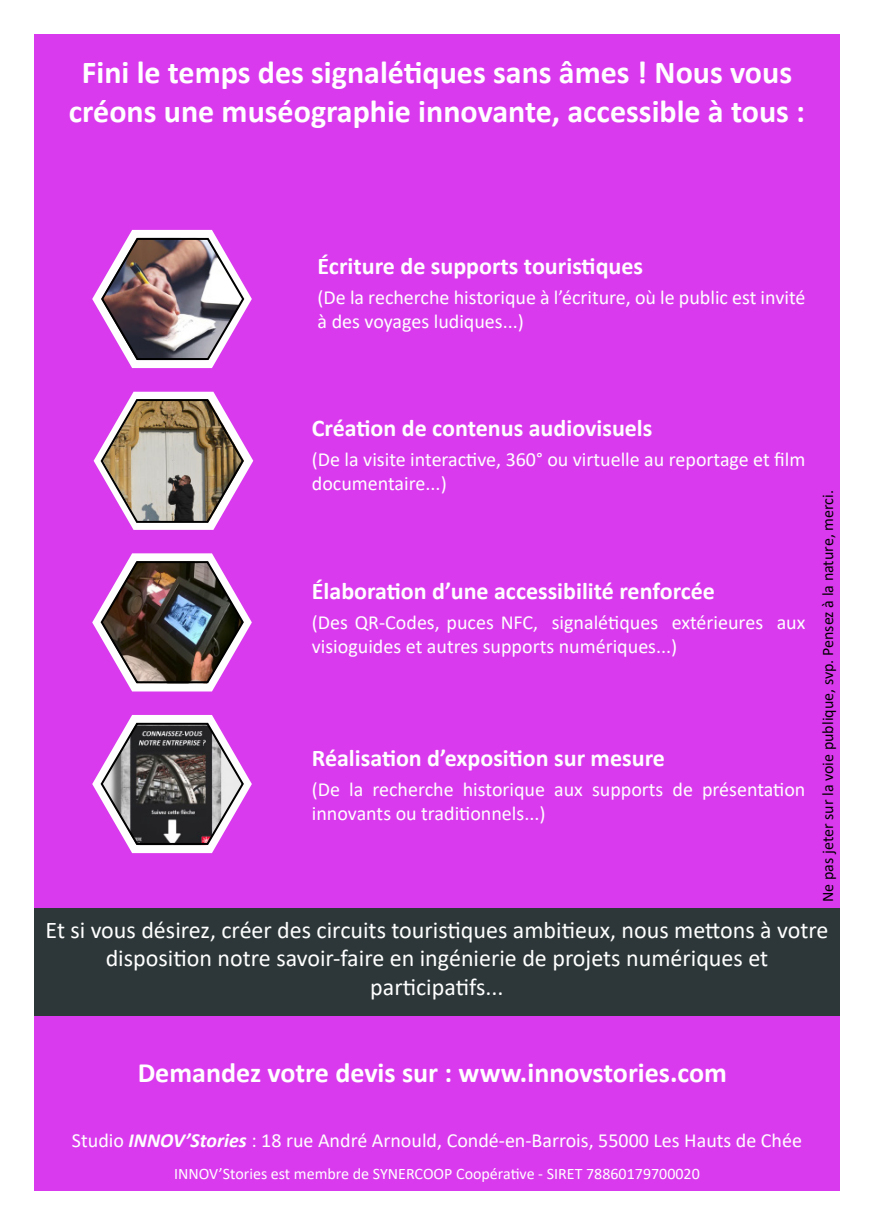
<style>
.page{position:relative;width:874px;height:1225px;background:#fff}
.page>*{position:absolute;margin:0;border:0;box-sizing:border-box;transform-origin:0 0}
.t1{font:700 32px "Calibri";color:#fff}
.t2{font:700 28px "Calibri";color:#fff}
.t3{font:24px/28.8px "Calibri";color:#fff;text-align:center}
.t4{font:700 24px "Calibri";color:#fff}
.t5{font:20px/24px "Calibri";color:#fff}
.t6{font:16px "Calibri";color:#fff}
.t7{font:16px "Calibri";color:#000}
.s1{font-weight:700;font-style:italic}
</style>
<div class="page">
<div style="left:34px;top:34px;width:805px;height:1157px;background:#da3aed"></div>
<div style="left:34px;top:908px;width:805px;height:108px;background:#2d3739"></div>
<svg style="left:93px;top:391px;width:161px;height:139px"></svg>
<img style="left:92px;top:553px;width:160px;height:139px">
<svg style="left:92px;top:715px;width:160px;height:139px"></svg>
<img style="left:92px;top:229px;width:160px;height:140px">
<p class="t1" style="left:82px;top:50px;width:711px">Fini le temps des signalétiques sans âmes ! Nous vous</p>
<p class="t1" style="left:69px;top:89px;width:737px">créons une muséographie innovante, accessible à tous :</p>
<p class="t4" style="left:317px;top:249px;width:327px">Écriture de supports touristiques</p>
<p class="t5" style="left:317px;top:285px;width:489px">(De la recherche historique à l’écriture, où le public est invité à des voyages ludiques...)</p>
<p class="t4" style="left:312px;top:411px;width:342px">Création de contenus audiovisuels</p>
<p class="t5" style="left:312px;top:447px;width:495px">(De la visite interactive, 360° ou virtuelle au reportage et film documentaire...)</p>
<p class="t4" style="left:312px;top:574px;width:404px">Élaboration d’une accessibilité renforcée</p>
<p class="t5" style="left:312px;top:609px;width:495px">(Des QR-Codes, puces NFC, signalétiques extérieures aux visioguides et autres supports numériques...)</p>
<p class="t4" style="left:312px;top:741px;width:354px">Réalisation d’exposition sur mesure</p>
<p class="t5" style="left:312px;top:776px;width:495px">(De la recherche historique aux supports de présentation innovants ou traditionnels...)</p>
<p class="t7" style="left:816px;top:902px;width:413px;rotate:-90deg">Ne pas jeter sur la voie publique, svp. Pensez à la nature, merci.</p>
<p class="t3" style="left:46px;top:914px;width:784px">Et si vous désirez, créer des circuits touristiques ambitieux, nous mettons à votre disposition notre savoir-faire en ingénierie de projets numériques et</p>
<p class="t3" style="left:370px;top:972px;width:135px">participatifs...</p>
<p class="t2" style="left:138px;top:1053px;width:590px">Demandez votre devis sur : www.innovstories.com</p>
<p class="t5" style="left:72px;top:1127px;width:731px">Studio <span class="s1">INNOV’Stories</span> : 18 rue André Arnould, Condé-en-Barrois, 55000 Les Hauts de Chée</p>
<p class="t6" style="left:174px;top:1162px;width:527px">INNOV’Stories est membre de SYNERCOOP Coopérative - SIRET 78860179700020</p>
</div>
